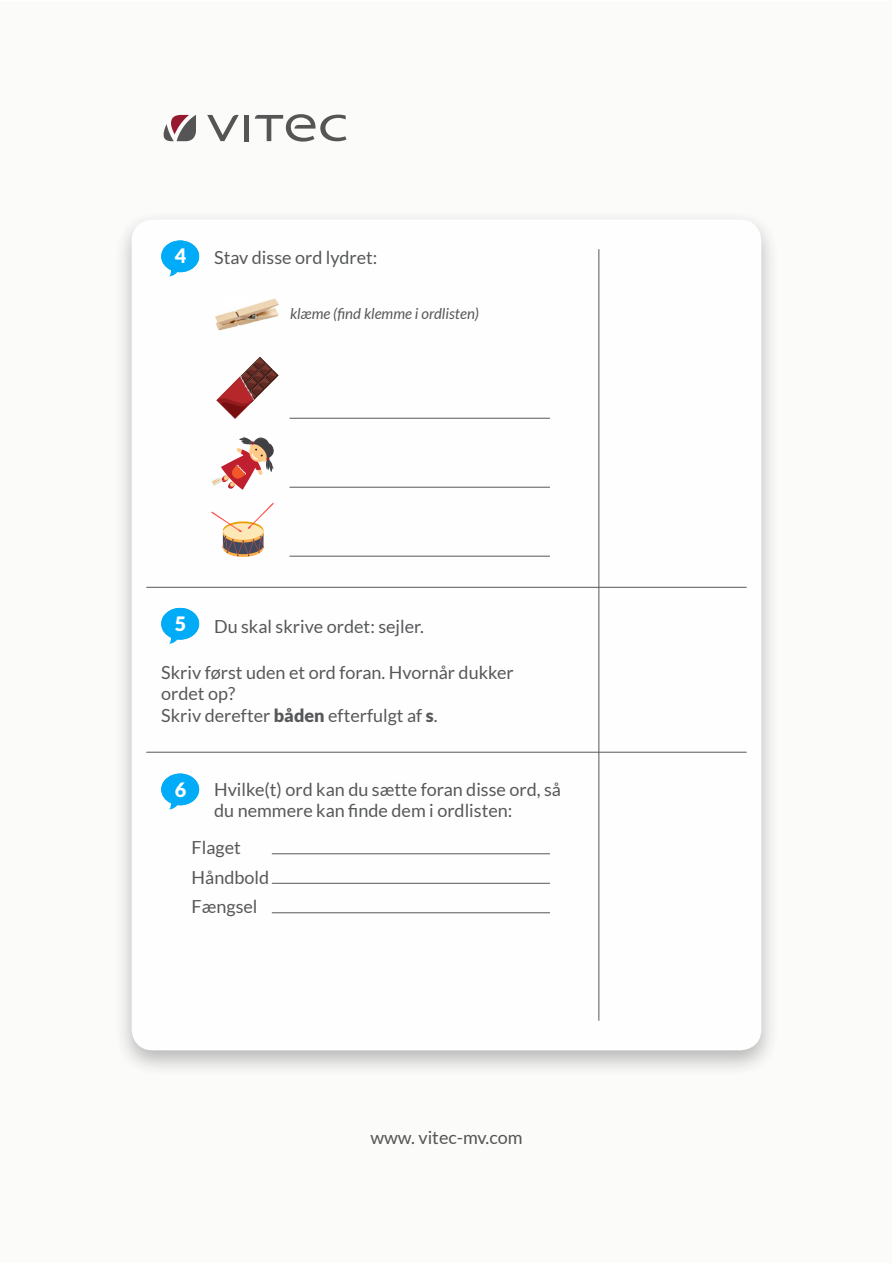
<style>
.page{position:relative;width:893px;height:1263px;background:#fff}
.page>*{position:absolute;margin:0;border:0;box-sizing:border-box;transform-origin:0 0}
.t1{font:900 19.8px "Lato";color:#fff}
.t2{font:18px/21.6px "Lato";color:#57585a}
.t3{font:18px "Lato";color:#545554}
.t4{font:italic 15px "Lato";color:#57585a}
.s1{font-weight:900}
</style>
<div class="page">
<div style="left:1px;top:1px;width:891px;height:1261px;background:#fbfbfa"></div>
<div style="left:113px;top:209px;width:667px;height:869px;background:#231f20;opacity:.35"></div>
<div style="left:132px;top:219px;width:629px;height:831px;background:#fff;border-radius:21px"></div>
<hr style="left:598px;top:249px;width:1px;height:771px;background:#57585a">
<hr style="left:147px;top:587px;width:599px;height:1px;background:#57585a">
<hr style="left:147px;top:752px;width:599px;height:1px;background:#57585a">
<div style="left:244px;top:115px;width:5px;height:26px;background:#555"></div>
<svg style="left:207px;top:114px;width:32px;height:27px"></svg>
<svg style="left:255px;top:114px;width:92px;height:28px"></svg>
<svg style="left:163px;top:115px;width:33px;height:26px"></svg>
<hr style="left:290px;top:418px;width:260px;height:1px;background:#57585a">
<hr style="left:290px;top:487px;width:260px;height:1px;background:#57585a">
<hr style="left:290px;top:556px;width:260px;height:1px;background:#57585a">
<hr style="left:272px;top:912px;width:278px;height:1px;background:#57585a">
<hr style="left:272px;top:883px;width:278px;height:1px;background:#57585a">
<hr style="left:272px;top:853px;width:278px;height:1px;background:#57585a">
<svg style="left:216px;top:357px;width:63px;height:62px"></svg>
<svg style="left:211px;top:503px;width:63px;height:54px"></svg>
<svg style="left:212px;top:437px;width:62px;height:53px"></svg>
<svg style="left:161px;top:242px;width:38px;height:34px"></svg>
<div style="left:161px;top:240px;width:38px;height:32px;background:#00abf7;border-radius:50%"></div>
<svg style="left:161px;top:608px;width:38px;height:36px"></svg>
<div style="left:161px;top:608px;width:38px;height:32px;background:#00abf7;border-radius:50%"></div>
<svg style="left:161px;top:777px;width:38px;height:32px"></svg>
<div style="left:161px;top:773px;width:38px;height:32px;background:#00abf7;border-radius:50%"></div>
<img style="left:215px;top:298px;width:64px;height:33px">
<p class="t1" style="left:175px;top:245px;width:13px">4</p>
<p class="t2" style="left:214px;top:246px;width:165px">Stav disse ord lydret:</p>
<p class="t4" style="left:290px;top:305px;width:190px">klæme (find klemme i ordlisten)</p>
<p class="t1" style="left:175px;top:612px;width:13px">5</p>
<p class="t2" style="left:214px;top:616px;width:211px">Du skal skrive ordet: sejler.</p>
<p class="t2" style="left:161px;top:661px;width:354px">Skriv først uden et ord foran. Hvornår dukker</p>
<p class="t2" style="left:161px;top:683px;width:76px">ordet op?</p>
<p class="t2" style="left:161px;top:704px;width:278px">Skriv derefter <span class="s1">båden</span> efterfulgt af <span class="s1">s</span>.</p>
<p class="t2" style="left:214px;top:778px;width:348px">Hvilke(t) ord kan du sætte foran disse ord, så du nemmere kan finde dem i ordlisten:</p>
<p class="t2" style="left:192px;top:837px;width:51px">Flaget</p>
<p class="t2" style="left:192px;top:866px;width:79px">Håndbold</p>
<p class="t2" style="left:192px;top:896px;width:67px">Fængsel</p>
<p class="t1" style="left:175px;top:778px;width:13px">6</p>
<p class="t3" style="left:370px;top:1127px;width:154px">www. vitec-mv.com</p>
</div>
